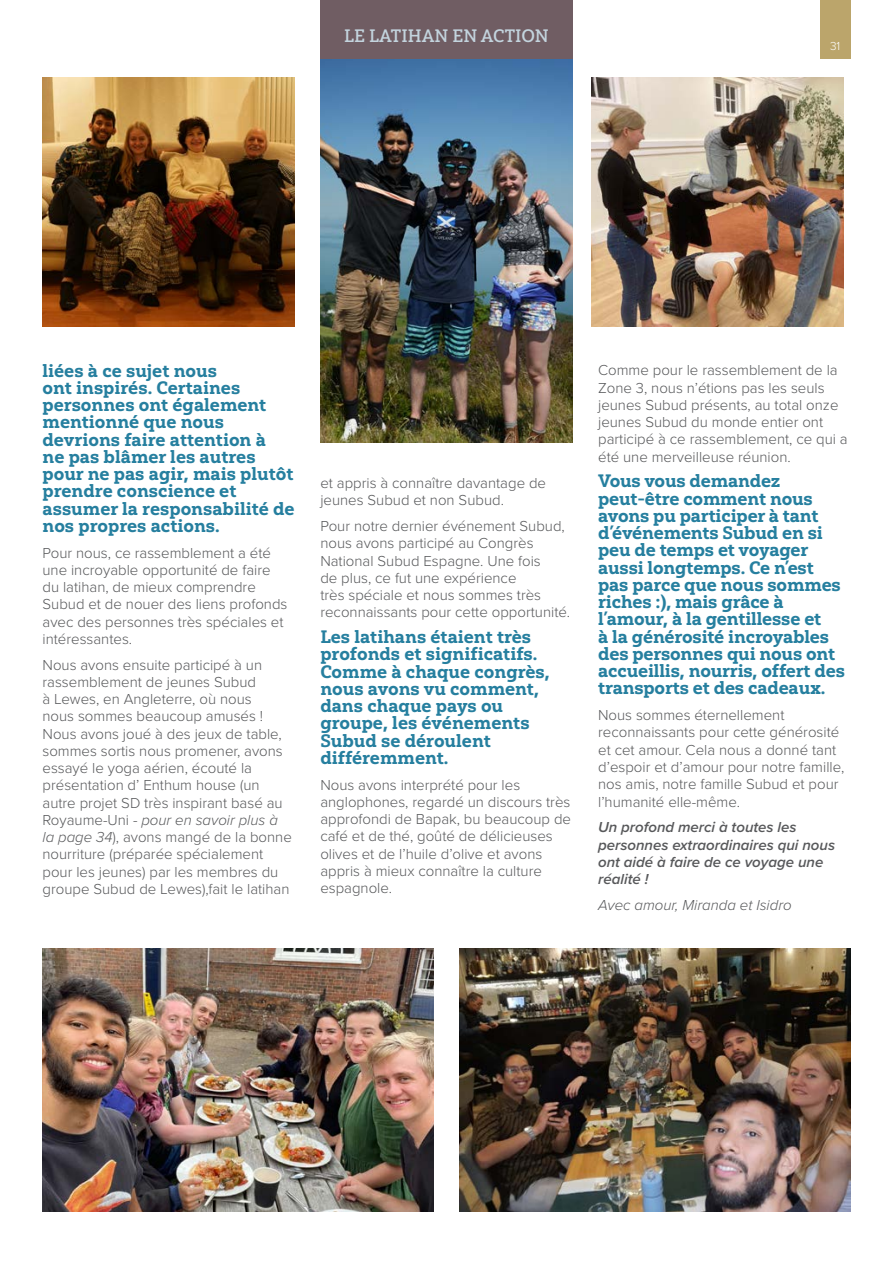
<style>
.page{position:relative;width:893px;height:1263px;background:#fff}
.page>*{position:absolute;margin:0;border:0;box-sizing:border-box;transform-origin:0 0}
.Pull_out_text{font:18px/17.2px "Yorkten Slab Nor Ex B";letter-spacing:-.005em;color:#267f9f}
.t1{font:18px "Yorkten Slab Nor Med";color:#c3d4de}
.Body_text{font:300 15px/17.2px "Proxima Nova";color:#57585a}
.Body_text-2{font:italic 600 15px/17.2px "Proxima Nova";color:#57585a}
.Body_text-3{font:italic 300 15px "Proxima Nova";color:#57585a}
.t2{font:300 12px "Proxima Nova";color:#fff}
.s1{font-style:italic}
</style>
<div class="page">
<img style="left:320px;top:58px;width:253px;height:384px">
<img style="left:43px;top:77px;width:252px;height:249px">
<img style="left:591px;top:77px;width:252px;height:249px">
<img style="left:43px;top:948px;width:391px;height:264px">
<img style="left:459px;top:948px;width:391px;height:264px">
<div style="left:320px;top:0;width:253px;height:58px;background:#705d63"></div>
<div style="left:820px;top:0;width:30px;height:58px;background:#bba56b"></div>
<p class="t1" style="left:344px;top:25px;width:206px">LE LATIHAN EN ACTION</p>
<p class="t2" style="left:830px;top:37px;width:12px">31</p>
<p class="Pull_out_text" style="left:43px;top:361px;width:254px">liées à ce sujet nous<br>ont inspirés. Certaines personnes ont également mentionné que nous devrions faire attention à<br>ne pas blâmer les autres pour ne pas agir, mais plutôt prendre conscience et assumer la responsabilité de nos propres actions.</p>
<p class="Body_text" style="left:43px;top:543px;width:246px">Pour nous, ce rassemblement a été une incroyable opportunité de faire du latihan, de mieux comprendre<br>Subud et de nouer des liens profonds avec des personnes très spéciales et intéressantes.</p>
<p class="Body_text" style="left:43px;top:655px;width:251px">Nous avons ensuite participé à un rassemblement de jeunes Subud<br>à Lewes, en Angleterre, où nous<br>nous sommes beaucoup amusés !<br>Nous avons joué à des jeux de table, sommes sortis nous promener, avons essayé le yoga aérien, écouté la présentation d’ Enthum house (un autre projet SD très inspirant basé au Royaume-Uni - <span class="s1">pour en savoir plus à la page 34</span>), avons mangé de la bonne nourriture (préparée spécialement pour les jeunes) par les membres du groupe Subud de Lewes),fait le latihan</p>
<p class="Body_text" style="left:320px;top:474px;width:227px">et appris à connaître davantage de jeunes Subud et non Subud.</p>
<p class="Body_text" style="left:320px;top:517px;width:251px">Pour notre dernier événement Subud, nous avons participé au Congrès National Subud Espagne. Une fois<br>de plus, ce fut une expérience<br>très spéciale et nous sommes très reconnaissants pour cette opportunité.</p>
<p class="Pull_out_text" style="left:320px;top:628px;width:231px">Les latihans étaient très profonds et significatifs.<br>Comme à chaque congrès, nous avons vu comment, dans chaque pays ou groupe, les événements<br>Subud se déroulent différemment.</p>
<p class="Body_text" style="left:320px;top:775px;width:252px">Nous avons interprété pour les anglophones, regardé un discours très approfondi de Bapak, bu beaucoup de café et de thé, goûté de délicieuses olives et de l’huile d’olive et avons appris à mieux connaître la culture espagnole.</p>
<p class="Body_text" style="left:598px;top:361px;width:251px">Comme pour le rassemblement de la Zone 3, nous n’étions pas les seuls jeunes Subud présents, au total onze jeunes Subud du monde entier ont participé à ce rassemblement, ce qui a été une merveilleuse réunion.</p>
<p class="Pull_out_text" style="left:598px;top:472px;width:248px">Vous vous demandez peut-être comment nous avons pu participer à tant d’événements Subud en si peu de temps et voyager aussi longtemps. Ce n’est pas parce que nous sommes riches :), mais grâce à l’amour, à la gentillesse et<br>à la générosité incroyables des personnes qui nous ont accueillis, nourris, offert des transports et des cadeaux.</p>
<p class="Body_text" style="left:598px;top:706px;width:248px">Nous sommes éternellement reconnaissants pour cette générosité et cet amour. Cela nous a donné tant d’espoir et d’amour pour notre famille, nos amis, notre famille Subud et pour l’humanité elle-même.</p>
<p class="Body_text-2" style="left:598px;top:818px;width:238px">Un profond merci à toutes les personnes extraordinaires qui nous ont aidé à faire de ce voyage une réalité !</p>
<p class="Body_text-3" style="left:598px;top:893px;width:195px">Avec amour, Miranda et Isidro</p>
</div>
